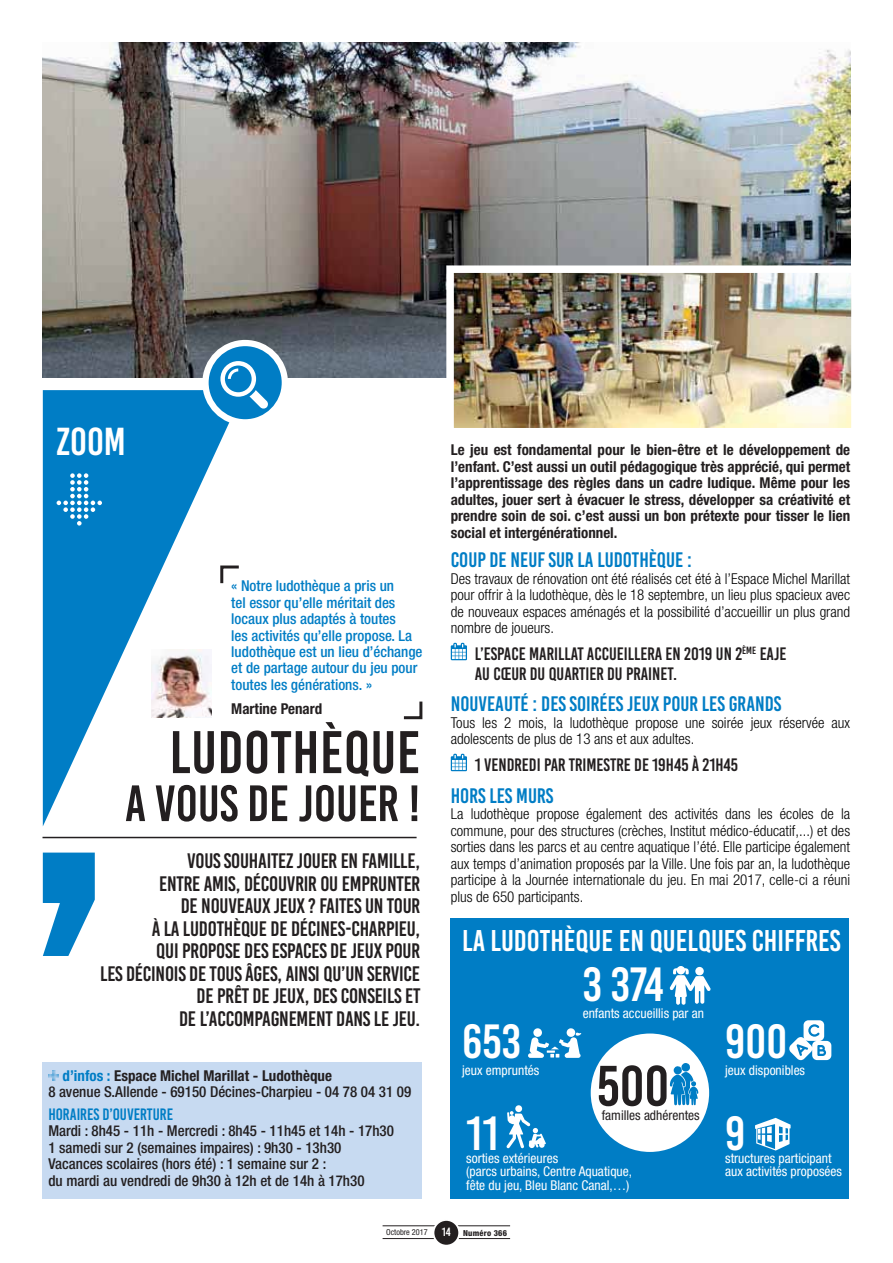
<style>
.page{position:relative;width:893px;height:1263px;background:#fff}
.page>*{position:absolute;margin:0;border:0;box-sizing:border-box;transform-origin:0 0}
.t1{font:60px "Bebas Kai";letter-spacing:.01em;color:#231f20}
.t2{font:57px "Bebas Kai";color:#231f20}
.t3{font:51px "Bebas Kai";color:#231f20}
.t4{font:48px "Bebas Kai";color:#fff}
.t5{font:39px "Bebas Kai";color:#fff}
.t6{font:30px "Bebas Kai";color:#fff}
.t7{font:21px/22.5px "Bebas Kai";letter-spacing:-.01em;color:#231f20;text-align:right}
.t8{font:21px "Bebas Kai";color:#007dc5}
.t9{font:18px/19.5px "Bebas Kai";color:#231f20}
.t10{font:16.5px "Bebas Kai";color:#007dc5}
.t11{font:300 condensed 15px/16.5px "Helvetica Neue";color:#000;text-align:justify}
.t12{font:700 condensed 15px/16.5px "Helvetica Neue";color:#231f20;text-align:justify}
.t13{font:500 condensed 15px/16.5px "Helvetica Neue";color:#231f20}
.t14{font:500 condensed 15px/16.5px "Helvetica Neue";color:#007dc5}
.t15{font:condensed 13.5px/13.5px "Helvetica Neue";color:#fff}
.t16{font:condensed 13.5px "Helvetica Neue";color:#231f20}
.t17{font:condensed 8.25px "Helvetica Neue";color:#231f20}
.s1{font-weight:700;color:#007dc5}
.s2{font-weight:700}
.s3{font-family:"Bebas Kai";font-stretch:normal;font-size:12px;color:#fff}
.s4{font-weight:800}
</style>
<div class="page">
<div style="left:451px;top:918px;width:398px;height:281px;background:#007dc5"></div>
<div style="left:591px;top:1034px;width:118px;height:118px;background:#fff;border-radius:50%"></div>
<hr style="left:383px;top:1238px;width:127px;height:1px;background:#231f20">
<hr style="left:383px;top:1226px;width:127px;height:1px;background:#231f20">
<div style="left:433px;top:1220px;width:26px;height:26px;background:#231f20;border-radius:50%"></div>
<div style="left:432px;top:1219px;width:28px;height:28px;border:2px solid #fff;border-radius:50%"></div>
<div style="left:43px;top:1062px;width:379px;height:137px;background:#c7daf1"></div>
<img style="left:43px;top:43px;width:807px;height:335px">
<svg style="left:43px;top:853px;width:52px;height:103px"></svg>
<svg style="left:451px;top:643px;width:16px;height:17px"></svg>
<svg style="left:451px;top:754px;width:16px;height:17px"></svg>
<hr style="left:43px;top:837px;width:374px;height:1px;background:#231f20">
<svg style="left:43px;top:390px;width:186px;height:436px;fill:#007dc5"></svg>
<svg style="left:205px;top:343px;width:80px;height:79px;fill:#007dc5"></svg>
<div style="left:202px;top:340px;width:86px;height:86px;border:6px solid #fff;border-radius:50%"></div>
<svg style="left:57px;top:473px;width:45px;height:53px;background:#2f95cf"></svg>
<svg style="left:220px;top:361px;width:48px;height:48px"></svg>
<svg style="left:789px;top:1020px;width:42px;height:40px"></svg>
<svg style="left:670px;top:1063px;width:28px;height:42px"></svg>
<div style="left:533px;top:1028px;width:9px;height:9px;background:#fff;border-radius:4px"></div>
<div style="left:566px;top:1028px;width:9px;height:9px;background:#fff;border-radius:4px"></div>
<svg style="left:528px;top:1033px;width:53px;height:25px"></svg>
<svg style="left:669px;top:966px;width:42px;height:39px"></svg>
<svg style="left:755px;top:1118px;width:35px;height:33px"></svg>
<div style="left:515px;top:1105px;width:7px;height:7px;background:#fff;border-radius:50%"></div>
<svg style="left:506px;top:1111px;width:40px;height:37px"></svg>
<svg style="left:219px;top:564px;width:20px;height:22px"></svg>
<svg style="left:403px;top:701px;width:20px;height:19px"></svg>
<img style="left:454px;top:273px;width:397px;height:154px">
<div style="left:446px;top:265px;width:413px;height:170px;border:7px solid #fff"></div>
<svg style="left:48px;top:1070px;width:11px;height:11px"></svg>
<img style="left:152px;top:649px;width:59px;height:68px">
<h3 class="t5" style="left:57px;top:419px;width:71px">ZOOM</h3>
<p class="t14" style="left:231px;top:579px;width:193px">« Notre ludothèque a pris un<br>tel essor qu’elle méritait des locaux plus adaptés à toutes<br>les activités qu’elle propose. La ludothèque est un lieu d’échange et de partage autour du jeu pour toutes les générations. »</p>
<p class="t12" style="left:231px;top:702px;width:92px">Martine Penard</p>
<h1 class="t1" style="left:170px;top:717px;width:252px">LUDOTHÈQUE</h1>
<h3 class="t3" style="left:125px;top:774px;width:297px">A VOUS DE JOUER !</h3>
<p class="t7" style="left:100px;top:850px;width:322px">VOUS SOUHAITEZ JOUER EN FAMILLE,<br>ENTRE AMIS, DÉCOUVRIR OU EMPRUNTER<br>DE NOUVEAUX JEUX ? FAITES UN TOUR<br>À LA LUDOTHÈQUE DE DÉCINES-CHARPIEU,<br>QUI PROPOSE DES ESPACES DE JEUX POUR<br>LES DÉCINOIS DE TOUS ÂGES, AINSI QU’UN SERVICE DE PRÊT DE JEUX, DES CONSEILS ET<br>DE L’ACCOMPAGNEMENT DANS LE JEU.</p>
<p class="t13" style="left:48px;top:1069px;width:364px;text-indent:14px"><span class="s1">d’infos :</span> <span class="s2">Espace Michel Marillat - Ludothèque<br></span>8 avenue S.Allende - 69150 Décines-Charpieu - 04 78 04 31 09</p>
<p class="t10" style="left:48px;top:1105px;width:126px">HORAIRES D’OUVERTURE</p>
<p class="t13" style="left:48px;top:1124px;width:347px">Mardi : 8h45 - 11h - Mercredi : 8h45 - 11h45 et 14h - 17h30<br>1 samedi sur 2 (semaines impaires) : 9h30 - 13h30<br>Vacances scolaires (hors été) : 1 semaine sur 2 :<br>du mardi au vendredi de 9h30 à 12h et de 14h à 17h30</p>
<p class="t12" style="left:451px;top:443px;width:401px">Le jeu est fondamental pour le bien-être et le développement de l’enfant. C’est aussi un outil pédagogique très apprécié, qui permet l’apprentissage des règles dans un cadre ludique. Même pour les adultes, jouer sert à évacuer le stress, développer sa créativité et prendre soin de soi. c’est aussi un bon prétexte pour tisser le lien social et intergénérationnel.</p>
<h3 class="t8" style="left:451px;top:548px;width:243px">COUP DE NEUF SUR LA LUDOTHÈQUE :</h3>
<p class="t11" style="left:451px;top:572px;width:401px">Des travaux de rénovation ont été réalisés cet été à l’Espace Michel Marillat pour offrir à la ludothèque, dès le 18 septembre, un lieu plus spacieux avec de nouveaux espaces aménagés et la possibilité d’accueillir un plus grand nombre de joueurs.</p>
<p class="t9" style="left:475px;top:644px;width:313px">L’ESPACE MARILLAT ACCUEILLERA EN 2019 UN 2<sup>ÈME</sup> EAJE<br>AU CŒUR DU QUARTIER DU PRAINET.</p>
<h3 class="t8" style="left:451px;top:692px;width:332px">NOUVEAUTÉ : DES SOIRÉES JEUX POUR LES GRANDS</h3>
<p class="t11" style="left:451px;top:715px;width:401px">Tous les 2 mois, la ludothèque propose une soirée jeux réservée aux adolescents de plus de 13 ans et aux adultes.</p>
<p class="t9" style="left:475px;top:755px;width:265px">1 VENDREDI PAR TRIMESTRE DE 19H45 À 21H45</p>
<h3 class="t8" style="left:451px;top:783px;width:104px">HORS LES MURS</h3>
<p class="t11" style="left:451px;top:807px;width:401px">La ludothèque propose également des activités dans les écoles de la commune, pour des structures (crèches, Institut médico-éducatif,...) et des sorties dans les parcs et au centre aquatique l’été. Elle participe également aux temps d’animation proposés par la Ville. Une fois par an, la ludothèque participe à la Journée internationale du jeu. En mai 2017, celle-ci a réuni plus de 650 participants.</p>
<h3 class="t6" style="left:462px;top:923px;width:380px">LA LUDOTHÈQUE EN QUELQUES CHIFFRES</h3>
<h3 class="t4" style="left:583px;top:956px;width:83px">3 374</h3>
<p class="t15" style="left:583px;top:1008px;width:123px">enfants accueillis par an</p>
<h3 class="t4" style="left:462px;top:1013px;width:60px">653</h3>
<h3 class="t4" style="left:725px;top:1013px;width:63px">900</h3>
<p class="t15" style="left:462px;top:1065px;width:79px">jeux empruntés</p>
<h2 class="t2" style="left:597px;top:1053px;width:74px">500</h2>
<p class="t15" style="left:725px;top:1065px;width:81px">jeux disponibles</p>
<h3 class="t4" style="left:466px;top:1105px;width:34px">11</h3>
<p class="t16" style="left:602px;top:1111px;width:99px">familles adhérentes</p>
<h3 class="t4" style="left:725px;top:1105px;width:22px">9</h3>
<p class="t15" style="left:466px;top:1152px;width:167px">sorties extérieures<br>(parcs urbains, Centre Aquatique, fête du jeu, Bleu Blanc Canal,…)</p>
<p class="t15" style="left:725px;top:1152px;width:118px">structures participant aux activités proposées</p>
<p class="t17" style="left:386px;top:1229px;width:122px">Octobre 2017 <span class="s3">14</span> <span class="s4">Numéro 366</span></p>
</div>
